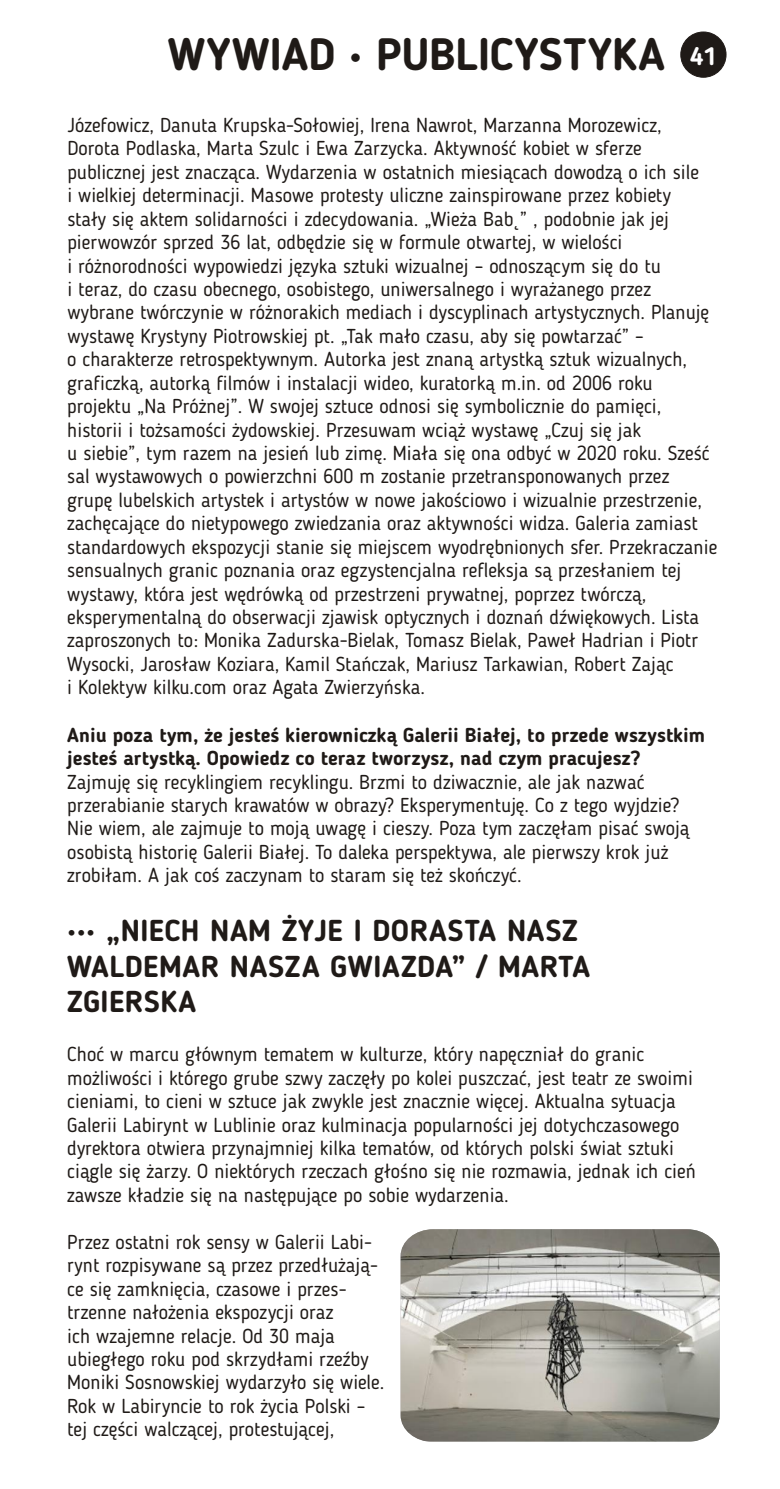
<style>
.page{position:relative;width:780px;height:1489px;background:#fff}
.page>*{position:absolute;margin:0;border:0;box-sizing:border-box;transform-origin:0 0}
.t1{font:700 45px "Blogger Sans";letter-spacing:.005em;color:#1f1a17}
.t2{font:700 30px/35.2px "Blogger Sans";letter-spacing:.015em;color:#1f1a17}
.t3{font:700 25px "Blogger Sans";color:#fff}
.t4{font:20px/23.5px "Blogger Sans";color:#1f1a17}
.t5{font:700 20px/23.5px "Blogger Sans";color:#1f1a17}
</style>
<div class="page">
<div style="left:680px;top:32px;width:46px;height:45px;background:#1f1a17;border:1px solid #1f1a17;border-radius:50%"></div>
<img style="left:400px;top:1229px;width:319px;height:212px">
<h1 class="t1" style="left:168px;top:36px;width:498px">WYWIAD • PUBLICYSTYKA</h1>
<p class="t3" style="left:689px;top:46px;width:29px">41</p>
<p class="t4" style="left:67px;top:115px;width:651px">Józefowicz, Danuta Krupska-Sołowiej, Irena Nawrot, Marzanna Morozewicz, Dorota Podlaska, Marta Szulc i Ewa Zarzycka. Aktywność kobiet w sferze publicznej jest znacząca. Wydarzenia w ostatnich miesiącach dowodzą o ich sile<br>i wielkiej determinacji. Masowe protesty uliczne zainspirowane przez kobiety<br>stały się aktem solidarności i zdecydowania. „Wieża Bab˛” , podobnie jak jej pierwowzór sprzed 36 lat, odbędzie się w formule otwartej, w wielości<br>i różnorodności wypowiedzi języka sztuki wizualnej – odnoszącym się do tu<br>i teraz, do czasu obecnego, osobistego, uniwersalnego i wyrażanego przez wybrane twórczynie w różnorakich mediach i dyscyplinach artystycznych. Planuję wystawę Krystyny Piotrowskiej pt. „Tak mało czasu, aby się powtarzać” –<br>o charakterze retrospektywnym. Autorka jest znaną artystką sztuk wizualnych, graficzką, autorką filmów i instalacji wideo, kuratorką m.in. od 2006 roku projektu „Na Próżnej”. W swojej sztuce odnosi się symbolicznie do pamięci, historii i tożsamości żydowskiej. Przesuwam wciąż wystawę „Czuj się jak<br>u siebie”, tym razem na jesień lub zimę. Miała się ona odbyć w 2020 roku. Sześć sal wystawowych o powierzchni 600 m zostanie przetransponowanych przez grupę lubelskich artystek i artystów w nowe jakościowo i wizualnie przestrzenie, zachęcające do nietypowego zwiedzania oraz aktywności widza. Galeria zamiast standardowych ekspozycji stanie się miejscem wyodrębnionych sfer. Przekraczanie sensualnych granic poznania oraz egzystencjalna refleksja są przesłaniem tej wystawy, która jest wędrówką od przestrzeni prywatnej, poprzez twórczą, eksperymentalną do obserwacji zjawisk optycznych i doznań dźwiękowych. Lista zaproszonych to: Monika Zadurska-Bielak, Tomasz Bielak, Paweł Hadrian i Piotr Wysocki, Jarosław Koziara, Kamil Stańczak, Mariusz Tarkawian, Robert Zając<br>i Kolektyw kilku.com oraz Agata Zwierzyńska.</p>
<p class="t5" style="left:67px;top:724px;width:639px">Aniu poza tym, że jesteś kierowniczką Galerii Białej, to przede wszystkim jesteś artystką. Opowiedz co teraz tworzysz, nad czym pracujesz?</p>
<p class="t4" style="left:67px;top:771px;width:623px">Zajmuję się recyklingiem recyklingu. Brzmi to dziwacznie, ale jak nazwać przerabianie starych krawatów w obrazy? Eksperymentuję. Co z tego wyjdzie?<br>Nie wiem, ale zajmuje to moją uwagę i cieszy. Poza tym zaczęłam pisać swoją osobistą historię Galerii Białej. To daleka perspektywa, ale pierwszy krok już zrobiłam. A jak coś zaczynam to staram się też skończyć.</p>
<h2 class="t2" style="left:67px;top:915px;width:524px">••• „NIECH NAM ŻYJE I DORASTA NASZ<br>WALDEMAR NASZA GWIAZDA” / MARTA<br>ZGIERSKA</h2>
<p class="t4" style="left:67px;top:1044px;width:630px">Choć w marcu głównym tematem w kulturze, który napęczniał do granic możliwości i którego grube szwy zaczęły po kolei puszczać, jest teatr ze swoimi cieniami, to cieni w sztuce jak zwykle jest znacznie więcej. Aktualna sytuacja Galerii Labirynt w Lublinie oraz kulminacja popularności jej dotychczasowego dyrektora otwiera przynajmniej kilka tematów, od których polski świat sztuki ciągle się żarzy. O niektórych rzeczach głośno się nie rozmawia, jednak ich cień zawsze kładzie się na następujące po sobie wydarzenia.</p>
<p class="t4" style="left:67px;top:1231px;width:318px">Przez ostatni rok sensy w Galerii Labi&shy;rynt rozpisywane są przez przedłużają&shy;ce się zamknięcia, czasowe i przes&shy;trzenne nałożenia ekspozycji oraz<br>ich wzajemne relacje. Od 30 maja ubiegłego roku pod skrzydłami rzeźby Moniki Sosnowskiej wydarzyło się wiele.<br>Rok w Labiryncie to rok życia Polski – tej części walczącej, protestującej,</p>
</div>
